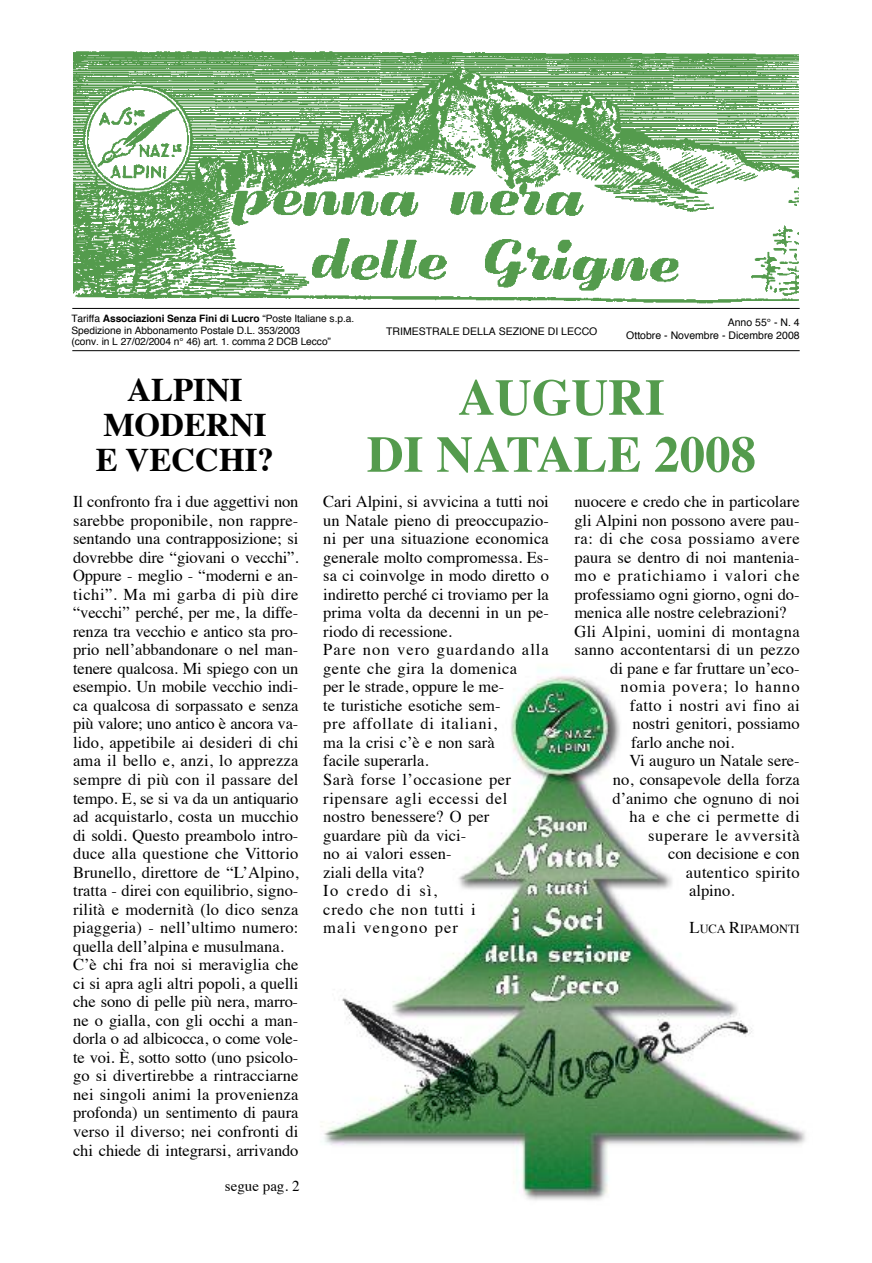
<style>
.page{position:relative;width:872px;height:1263px;background:#fff}
.page>*{position:absolute;margin:0;border:0;box-sizing:border-box;transform-origin:0 0}
.t1{font:700 51px/57px "Times";color:#549b4d;text-align:center}
.t2{font:700 33px/35.1px "Times";color:#000;text-align:center}
.t3{font:16.5px/18.5px "Times";color:#000}
.t4{font:16.5px "Times";letter-spacing:.025em;color:#000}
.t5{font:16.5px "Times";letter-spacing:.055em;color:#000}
.t6{font:16.5px "Times";letter-spacing:.04em;color:#000}
.t7{font:16.5px "Times";letter-spacing:.035em;color:#000}
.t8{font:16.5px "Times";letter-spacing:.02em;color:#000}
.t9{font:15px "Times";color:#000}
.t10{font:12.3px "Times";color:#000}
.t11{font:10.5px/12.6px "Helvetica";color:#000;text-align:right}
.t12{font:10.2px/11.2px "Helvetica";letter-spacing:-.005em;color:#000}
.s1{font-weight:700}
.s2{font-size:16.5px}
</style>
<div class="page">
<img style="left:321px;top:669px;width:485px;height:532px">
<img style="left:73px;top:51px;width:726px;height:257px">
<hr style="left:72px;top:308px;width:727px;height:1px;background:#000">
<hr style="left:72px;top:350px;width:727px;height:1px;background:#000">
<p class="t12" style="left:71px;top:314px;width:284px">Tariffa <span class="s1">Associazioni Senza Fini di Lucro</span> “Poste Italiane s.p.a.<br>Spedizione in Abbonamento Postale D.L. 353/2003<br>(conv. in L 27/02/2004 n° 46) art. 1. comma 2 DCB Lecco”</p>
<p class="t11" style="left:626px;top:317px;width:175px">Anno 55° - N. 4<br>Ottobre - Novembre - Dicembre 2008</p>
<p class="t11" style="left:386px;top:326px;width:213px">TRIMESTRALE DELLA SEZIONE DI LECCO</p>
<h2 class="t2" style="left:96px;top:375px;width:180px">ALPINI<br>MODERNI<br>E VECCHI?</h2>
<p class="t3" style="left:73px;top:494px;width:227px">Il confronto fra i due aggettivi non sarebbe proponibile, non rappre&shy;sentando una contrapposizione; si dovrebbe dire “giovani o vecchi”.<br>Oppure - meglio - “moderni e an&shy;tichi”. Ma mi garba di più dire “vecchi” perché, per me, la diffe&shy;renza tra vecchio e antico sta pro&shy;prio nell’abbandonare o nel man&shy;tenere qualcosa. Mi spiego con un esempio. Un mobile vecchio indi&shy;ca qualcosa di sorpassato e senza più valore; uno antico è ancora va&shy;lido, appetibile ai desideri di chi ama il bello e, anzi, lo apprezza sempre di più con il passare del tempo. E, se si va da un antiquario ad acquistarlo, costa un mucchio di soldi. Questo preambolo intro&shy;duce alla questione che Vittorio Brunello, direttore de “L’Alpino, tratta - direi con equilibrio, signo&shy;rilità e modernità (lo dico senza piaggeria) - nell’ultimo numero: quella dell’alpina e musulmana.<br>C’è chi fra noi si meraviglia che ci si apra agli altri popoli, a quelli che sono di pelle più nera, marro&shy;ne o gialla, con gli occhi a man&shy;dorla o ad albicocca, o come vole&shy;te voi. È, sotto sotto (uno psicolo&shy;go si divertirebbe a rintracciarne nei singoli animi la provenienza profonda) un sentimento di paura verso il diverso; nei confronti di chi chiede di integrarsi, arrivando</p>
<p class="t9" style="left:225px;top:1180px;width:76px">segue pag. 2</p>
<h1 class="t1" style="left:367px;top:373px;width:391px">AUGURI<br>DI NATALE 2008</h1>
<p class="t3" style="left:323px;top:494px;width:227px">Cari Alpini, si avvicina a tutti noi un Natale pieno di preoccupazio&shy;ni per una situazione economica generale molto compromessa. Es&shy;sa ci coinvolge in modo diretto o indiretto perché ci troviamo per la prima volta da decenni in un pe&shy;riodo di recessione.<br>Pare non vero guardando alla gente che gira la domenica<br>per le strade, oppure le me-<br>te turistiche esotiche sem-<br>pre affollate di italiani,<br>ma la crisi c’è e non sarà<br>facile superarla.<br>Sarà forse l’occasione per ripensare agli eccessi del nostro benessere? O per guardare più da vici-<br>no ai valori essen-<br>ziali della vita?<br>Io credo di sì,<br>credo che non tutti i<br>mali vengono per</p>
<p class="t3" style="left:574px;top:494px;width:227px">nuocere e credo che in particolare</p>
<p class="t3" style="left:574px;top:512px;width:227px">gli Alpini non possono avere pau-</p>
<p class="t7" style="left:574px;top:532px;width:227px">ra: di che cosa possiamo avere</p>
<p class="t3" style="left:574px;top:549px;width:227px">paura se dentro di noi mantenia-</p>
<p class="t5" style="left:574px;top:569px;width:227px">mo e pratichiamo i valori che</p>
<p class="t3" style="left:574px;top:586px;width:227px">professiamo ogni giorno, ogni do-</p>
<p class="t3" style="left:574px;top:605px;width:214px">menica alle nostre celebrazioni?</p>
<p class="t4" style="left:574px;top:624px;width:227px">Gli Alpini, uomini di montagna</p>
<p class="t3" style="left:574px;top:642px;width:227px">sanno accontentarsi di un pezzo</p>
<p class="t3" style="left:610px;top:660px;width:191px">di pane e far fruttare un’eco-</p>
<p class="t5" style="left:620px;top:680px;width:181px">nomia povera; lo hanno</p>
<p class="t4" style="left:630px;top:698px;width:171px">fatto i nostri avi fino ai</p>
<p class="t3" style="left:632px;top:716px;width:169px">nostri genitori, possiamo</p>
<p class="t3" style="left:631px;top:734px;width:105px">farlo anche noi.</p>
<p class="t3" style="left:629px;top:753px;width:172px">Vi auguro un Natale sere-</p>
<p class="t3" style="left:613px;top:772px;width:188px">no, consapevole della forza</p>
<p class="t3" style="left:612px;top:790px;width:189px">d’animo che ognuno di noi</p>
<p class="t6" style="left:629px;top:810px;width:172px">ha e che ci permette di</p>
<p class="t6" style="left:648px;top:828px;width:153px">superare le avversità</p>
<p class="t3" style="left:668px;top:846px;width:133px">con decisione e con</p>
<p class="t8" style="left:685px;top:865px;width:115px">autentico spirito</p>
<p class="t3" style="left:689px;top:883px;width:47px">alpino.</p>
<p class="t10" style="left:689px;top:924px;width:112px"><span class="s2">L</span>UCA <span class="s2">R</span>IPAMONtI</p>
</div>
